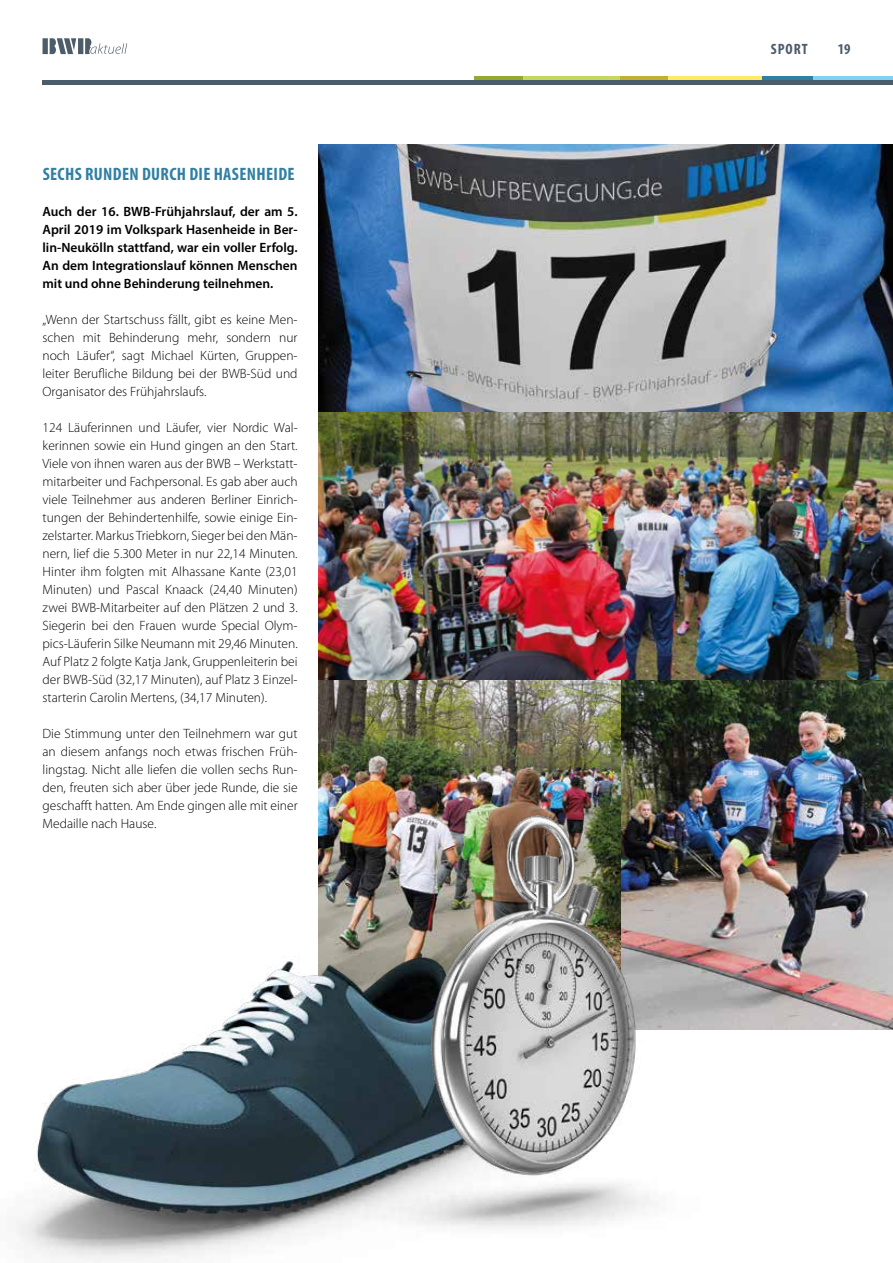
<style>
.page{position:relative;width:893px;height:1263px;background:#fff}
.page>*{position:absolute;margin:0;border:0;box-sizing:border-box;transform-origin:0 0}
.t1{font:700 condensed 18px "Myriad Pro";letter-spacing:.02em;color:#3180a4}
.t2{font:700 condensed 15px "Myriad Pro";letter-spacing:.07em;color:#4d5c69}
.t3{font:300 13.5px/18px "Myriad Pro";color:#000;text-align:justify}
.t4{font:600 13.5px/18px "Myriad Pro";color:#000;text-align:justify}
</style>
<div class="page">
<svg style="left:813px;top:77px;width:80px;height:4px"></svg>
<svg style="left:762px;top:77px;width:51px;height:4px"></svg>
<svg style="left:667px;top:77px;width:95px;height:4px"></svg>
<svg style="left:620px;top:77px;width:47px;height:4px"></svg>
<svg style="left:522px;top:77px;width:98px;height:4px"></svg>
<svg style="left:474px;top:77px;width:48px;height:4px"></svg>
<hr style="left:43px;top:81px;width:850px;height:4px;background:#4d5c69">
<svg style="left:43px;top:38px;width:85px;height:17px"></svg>
<img style="left:319px;top:145px;width:574px;height:267px">
<img style="left:319px;top:412px;width:574px;height:268px">
<img style="left:621px;top:680px;width:272px;height:349px">
<img style="left:319px;top:680px;width:302px;height:51px">
<img style="left:15px;top:731px;width:620px;height:532px">
<img style="left:340px;top:800px;width:445px;height:450px">
<h1 class="t1" style="left:43px;top:163px;width:253px">SECHS RUNDEN DURCH DIE HASENHEIDE</h1>
<p class="t4" style="left:43px;top:202px;width:257px">Auch der 16. BWB-Frühjahrslauf, der am 5.<br>April 2019 im Volkspark Hasenheide in Ber&shy;lin-Neukölln stattfand, war ein voller Erfolg.<br>An dem Integrationslauf können Menschen mit und ohne Behinderung teilnehmen.</p>
<p class="t3" style="left:43px;top:310px;width:257px">„Wenn der Startschuss fällt, gibt es keine Men&shy;schen mit Behinderung mehr, sondern nur noch Läufer“, sagt Michael Kürten, Gruppen&shy;leiter Berufliche Bildung bei der BWB-Süd und Organisator des Frühjahrslaufs.</p>
<p class="t3" style="left:43px;top:418px;width:257px">124 Läuferinnen und Läufer, vier Nordic Wal&shy;kerinnen sowie ein Hund gingen an den Start.<br>Viele von ihnen waren aus der BWB – Werkstatt&shy;mitarbeiter und Fachpersonal. Es gab aber auch viele Teilnehmer aus anderen Berliner Einrich&shy;tungen der Behindertenhilfe, sowie einige Ein&shy;zelstarter. Markus Triebkorn, Sieger bei den Män&shy;nern, lief die 5.300 Meter in nur 22,14 Minuten.<br>Hinter ihm folgten mit Alhassane Kante (23,01<br>Minuten) und Pascal Knaack (24,40 Minuten) zwei BWB-Mitarbeiter auf den Plätzen 2 und 3.<br>Siegerin bei den Frauen wurde Special Olym&shy;pics-Läuferin Silke Neumann mit 29,46 Minuten.<br>Auf Platz 2 folgte Katja Jank, Gruppenleiterin bei der BWB-Süd (32,17 Minuten), auf Platz 3 Einzel&shy;starterin Carolin Mertens, (34,17 Minuten).</p>
<p class="t3" style="left:43px;top:724px;width:257px">Die Stimmung unter den Teilnehmern war gut an diesem anfangs noch etwas frischen Früh&shy;lingstag. Nicht alle liefen die vollen sechs Run&shy;den, freuten sich aber über jede Runde, die sie geschafft hatten. Am Ende gingen alle mit einer Medaille nach Hause.</p>
<p class="t2" style="left:771px;top:39px;width:39px">SPORT</p>
<p class="t2" style="left:838px;top:39px;width:14px">19</p>
</div>
